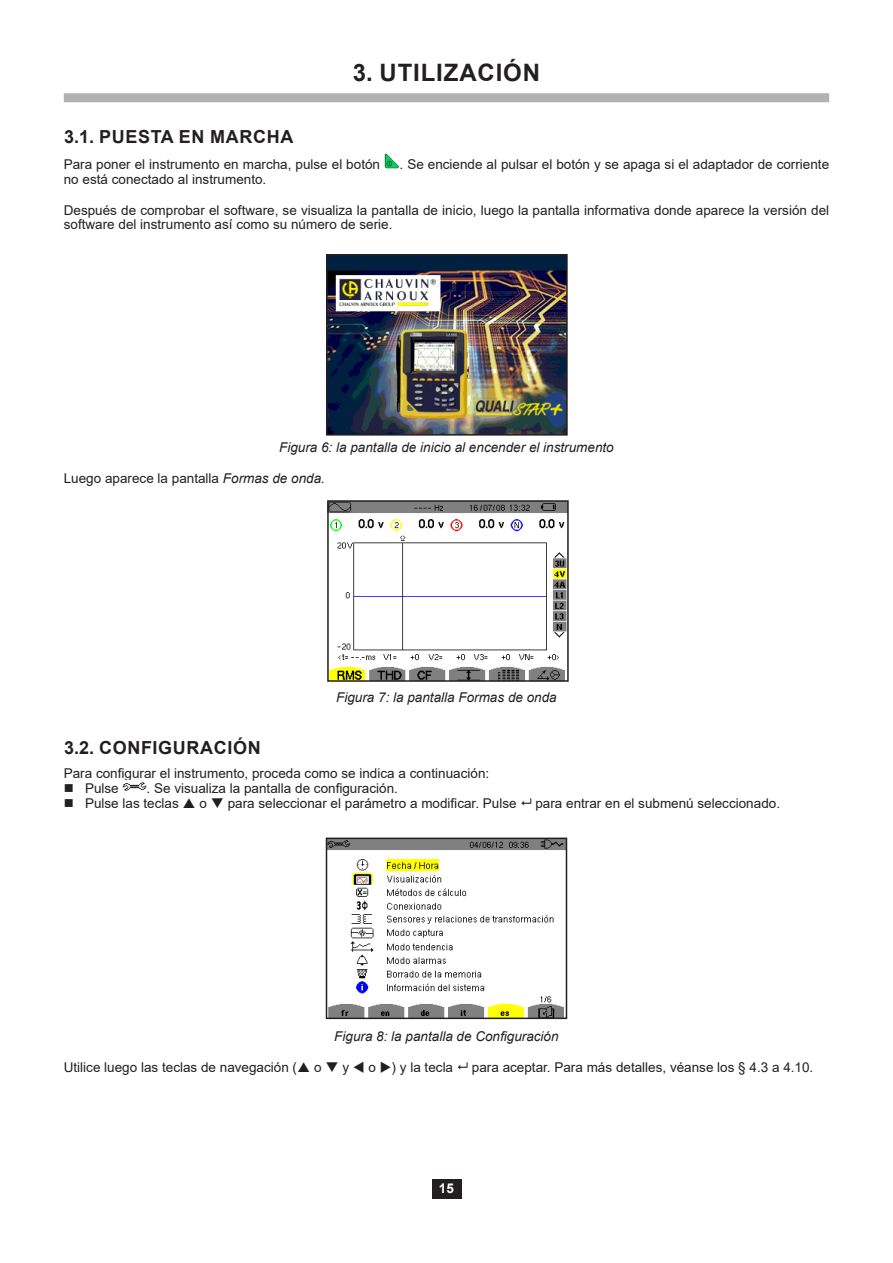
<style>
.page{position:relative;width:893px;height:1263px;background:#fff}
.page>*{position:absolute;margin:0;border:0;box-sizing:border-box;transform-origin:0 0}
.t1{font:700 24px "Arial";letter-spacing:.035em;color:#231f20}
.t2{font:700 18px "Arial";letter-spacing:.035em;color:#231f20}
.Texte_0{font:13.5px/14.9px "Arial";color:#231f20}
.Texte_figure{font:italic 13.5px "Arial";color:#231f20}
.t3{font:700 13.5px "Arial";color:#fff}
.s1{font-style:italic}
</style>
<div class="page">
<div style="left:432px;top:1179px;width:29px;height:19px;background:#231f20"></div>
<div style="left:64px;top:93px;width:765px;height:9px;background:#b2b2b2"></div>
<img style="left:384px;top:153px;width:15px;height:16px">
<img style="left:329px;top:257px;width:236px;height:176px">
<div style="left:326px;top:254px;width:242px;height:182px;border:2px solid #231f20"></div>
<img style="left:330px;top:503px;width:236px;height:176px">
<div style="left:327px;top:500px;width:242px;height:182px;border:2px solid #231f20"></div>
<img style="left:123px;top:782px;width:24px;height:9px">
<img style="left:329px;top:840px;width:235px;height:176px">
<div style="left:326px;top:837px;width:241px;height:182px;border:2px solid #231f20"></div>
<p class="t1" style="left:353px;top:56px;width:189px">3. UTILIZACIÓN</p>
<p class="t2" style="left:64px;top:124px;width:231px">3.1. PUESTA EN MARCHA</p>
<p class="Texte_0" style="left:64px;top:156px;width:318px">Para poner el instrumento en marcha, pulse el botón</p>
<p class="Texte_0" style="left:400px;top:156px;width:431px">. Se enciende al pulsar el botón y se apaga si el adaptador de corriente</p>
<p class="Texte_0" style="left:64px;top:171px;width:204px">no está conectado al instrumento.</p>
<p class="Texte_0" style="left:64px;top:202px;width:767px">Después de comprobar el software, se visualiza la pantalla de inicio, luego la pantalla informativa donde aparece la versión del software del instrumento así como su número de serie.</p>
<p class="Texte_figure" style="left:279px;top:439px;width:336px">Figura 6: la pantalla de inicio al encender el instrumento</p>
<p class="Texte_0" style="left:64px;top:471px;width:263px">Luego aparece la pantalla <span class="s1">Formas de onda.</span></p>
<p class="Texte_figure" style="left:336px;top:688px;width:222px">Figura 7: la pantalla Formas de onda</p>
<p class="t2" style="left:64px;top:735px;width:198px">3.2. CONFIGURACIÓN</p>
<p class="Texte_0" style="left:64px;top:766px;width:427px">Para configurar el instrumento, proceda como se indica a continuación:</p>
<p class="Texte_0" style="left:85px;top:781px;width:35px">Pulse</p>
<p class="Texte_0" style="left:147px;top:781px;width:253px">. Se visualiza la pantalla de configuración.</p>
<p class="Texte_0" style="left:85px;top:795px;width:95px">Pulse las teclas</p>
<p class="Texte_0" style="left:200px;top:795px;width:319px">o ❑ para seleccionar el parámetro a modificar. Pulse</p>
<p class="Texte_0" style="left:535px;top:795px;width:246px">para entrar en el submenú seleccionado.</p>
<p class="Texte_figure" style="left:334px;top:1027px;width:226px">Figura 8: la pantalla de Configuración</p>
<p class="Texte_0" style="left:64px;top:1060px;width:235px">Utilice luego las teclas de navegación (</p>
<p class="Texte_0" style="left:314px;top:1060px;width:140px">o ❑ y ▼ o ◆) y la tecla</p>
<p class="Texte_0" style="left:472px;top:1060px;width:343px">para aceptar. Para más detalles, véanse los § 4.3 a 4.10.</p>
<p class="t3" style="left:439px;top:1179px;width:17px">15</p>
</div>
